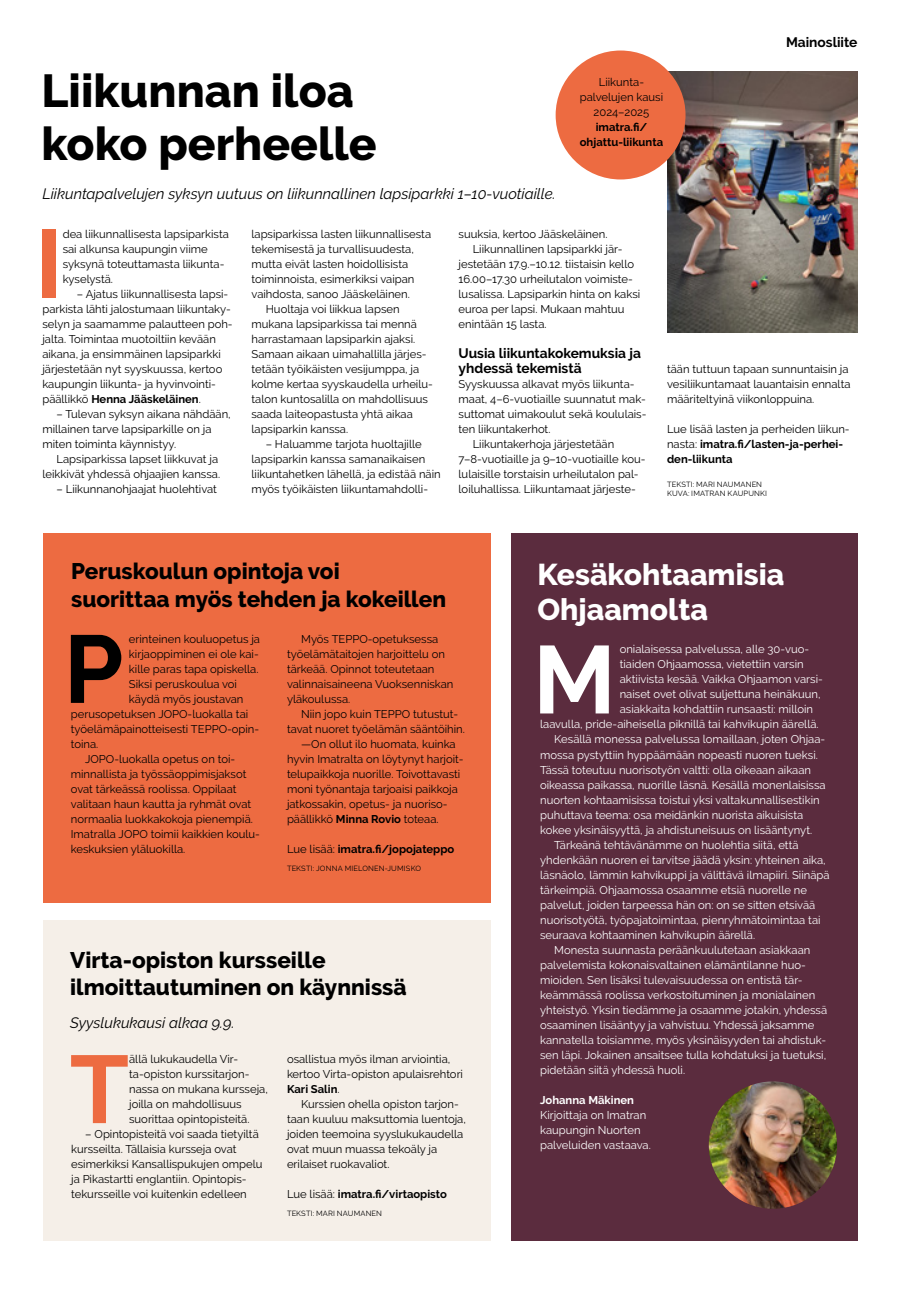
<style>
.page{position:relative;width:900px;height:1294px;background:#fff}
.page>*{position:absolute;margin:0;border:0;box-sizing:border-box;transform-origin:0 0}
.P_leipis_ANGF{font:700 95.75px "Raleway";color:#ed6b41}
.P_leipis_ANGF-2{font:700 95.75px "Raleway";color:#fff}
.P_leipis_ANGF-3{font:700 95.75px "Raleway";color:#000}
.t1{font:800 46px/53.2px "Raleway";color:#000}
.t2{font:800 30px/35px "Raleway";color:#fff}
.t3{font:800 22.5px/27.5px "Raleway";color:#000}
.t4{font:italic 15px "Raleway";color:#000}
.P_väliotsikko{font:700 13.75px/15px "Raleway";color:#000}
.P_leipis_sisennys{font:11.25px/15px "Raleway";color:#000}
.P_leipis_sisennys-2{font:11.25px/15px "Raleway";color:#fff}
.P_leipis_ANGF-4{font:11.25px/15px "Raleway";color:#000}
.P_leipis_ANGF-5{font:11.25px "Raleway";color:#fff}
.P_leipis{font:700 11.25px/15px "Raleway";color:#000}
.P_leipis-2{font:11.25px/15px "Raleway";color:#000}
.P_leipis-3{font:11.25px/15px "Raleway";color:#fff}
.Kuvateksti{font:11.25px/15px "Raleway";color:#000;text-align:center}
.Kuvateksti-2{font:700 11.25px/15px "Raleway";color:#000;text-align:center}
.P_leipis-4{font:700 11.25px "Raleway";color:#fff}
.teksti_kuvat{font:7.5px "Raleway";letter-spacing:.02em;color:#000}
.s1{font-weight:700}
.s2{font-weight:400}
</style>
<div class="page">
<div style="left:43px;top:533px;width:447px;height:369px;background:#ed6b41"></div>
<div style="left:511px;top:533px;width:346px;height:707px;background:#5b2c3e"></div>
<div style="left:43px;top:920px;width:447px;height:320px;background:#f5efe8"></div>
<img style="left:709px;top:1081px;width:128px;height:127px">
<img style="left:667px;top:71px;width:190px;height:261px">
<div style="left:556px;top:50px;width:130px;height:129px;background:#ed6b41;border-radius:50%"></div>
<p class="t1" style="left:42px;top:64px;width:337px">Liikunnan iloa koko perheelle</p>
<p class="t4" style="left:42px;top:185px;width:515px">Liikuntapalvelujen syksyn uutuus on liikunnallinen lapsiparkki 1–10-vuotiaille.</p>
<p class="Kuvateksti" style="left:580px;top:74px;width:85px">Liikunta&shy;palvelujen kausi<br>2024–2025</p>
<p class="Kuvateksti-2" style="left:580px;top:119px;width:85px">imatra.fi/ ohjattu-liikunta</p>
<p class="P_väliotsikko" style="left:786px;top:35px;width:73px">Mainosliite</p>
<p class="P_leipis_ANGF" style="left:35px;top:209px;width:29px">I</p>
<p class="P_leipis_ANGF-4" style="left:63px;top:226px;width:168px">dea liikunnallisesta lapsiparkista sai alkunsa kaupungin viime syksynä toteuttamasta liikunta&shy;kyselystä.</p>
<p class="P_leipis_sisennys" style="left:42px;top:286px;width:192px;text-indent:34px">– Ajatus liikunnallisesta lapsi&shy;parkista lähti jalostumaan liikuntaky&shy;selyn ja saamamme palautteen poh&shy;jalta. Toimintaa muotoiltiin kevään aikana, ja ensimmäinen lapsiparkki järjestetään nyt syyskuussa, kertoo kaupungin liikunta- ja hyvinvointi&shy;päällikkö <span class="s1">Henna Jääskeläinen</span>.</p>
<p class="P_leipis_sisennys" style="left:42px;top:406px;width:190px;text-indent:14px">– Tulevan syksyn aikana nähdään, millainen tarve lapsiparkille on ja miten toiminta käynnistyy.</p>
<p class="P_leipis_sisennys" style="left:42px;top:451px;width:179px;text-align:right">Lapsiparkissa lapset liikkuvat ja leikkivät yhdessä ohjaajien kanssa.</p>
<p class="P_leipis_sisennys" style="left:57px;top:481px;width:162px">– Liikunnanohjaajat huolehtivat</p>
<p class="P_leipis_sisennys" style="left:252px;top:226px;width:181px">lapsiparkissa lasten liikunnallisesta tekemisestä ja turvallisuudesta, mutta eivät lasten hoidollisista toiminnoista, esimerkiksi vaipan vaihdosta, sanoo Jääskeläinen.</p>
<p class="P_leipis_sisennys" style="left:252px;top:301px;width:183px;text-indent:14px">Huoltaja voi liikkua lapsen mukana lapsiparkissa tai mennä harrastamaan lapsiparkin ajaksi.<br>Samaan aikaan uimahallilla järjes&shy;tetään työikäisten vesijumppa, ja kolme kertaa syyskaudella urheilu&shy;talon kuntosalilla on mahdollisuus saada laiteopastusta yhtä aikaa lapsiparkin kanssa.</p>
<p class="P_leipis_sisennys" style="left:252px;top:436px;width:191px;text-indent:14px">– Haluamme tarjota huoltajille lapsiparkin kanssa samanaikaisen liikuntahetken lähellä, ja edistää näin myös työikäisten liikuntamahdolli-</p>
<p class="P_leipis_sisennys" style="left:459px;top:226px;width:150px">suuksia, kertoo Jääskeläinen.</p>
<p class="P_leipis_sisennys" style="left:459px;top:241px;width:183px;text-indent:14px">Liikunnallinen lapsiparkki jär&shy;jestetään 17.9.–10.12. tiistaisin kello 16.00–17.30 urheilutalon voimiste&shy;lusalissa. Lapsiparkin hinta on kaksi euroa per lapsi. Mukaan mahtuu enintään 15 lasta.</p>
<p class="P_väliotsikko" style="left:459px;top:345px;width:184px">Uusia liikuntakokemuksia ja yhdessä tekemistä</p>
<p class="P_leipis-2" style="left:459px;top:376px;width:189px">Syyskuussa alkavat myös liikunta&shy;maat, 4–6-vuotiaille suunnatut mak&shy;suttomat uimakoulut sekä koululais&shy;ten liikuntakerhot.</p>
<p class="P_leipis_sisennys" style="left:459px;top:436px;width:188px;text-indent:14px">Liikuntakerhoja järjestetään 7–8-vuotiaille ja 9–10-vuotiaille kou&shy;lulaisille torstaisin urheilutalon pal&shy;loiluhallissa. Liikuntamaat järjeste-</p>
<p class="P_leipis_sisennys" style="left:667px;top:361px;width:185px">tään tuttuun tapaan sunnuntaisin ja vesiliikuntamaat lauantaisin ennalta määriteltyinä viikonloppuina.</p>
<p class="P_leipis" style="left:667px;top:421px;width:184px"><span class="s2">Lue lisää lasten ja perheiden liikun&shy;nasta:</span> imatra.fi/lasten-ja-perhei&shy;den-liikunta</p>
<p class="teksti_kuvat" style="left:667px;top:480px;width:97px">TEKSTI: MARI NAUMANEN</p>
<p class="teksti_kuvat" style="left:667px;top:489px;width:102px">KUVA: IMATRAN KAUPUNKI</p>
<p class="t3" style="left:71px;top:557px;width:377px">Peruskoulun opintoja voi<br>suorittaa myös tehden ja kokeillen</p>
<p class="t2" style="left:537px;top:557px;width:249px">Kesäkohtaamisia<br>Ohjaamolta</p>
<p class="P_leipis_ANGF-3" style="left:64px;top:614px;width:61px">P</p>
<p class="P_leipis_ANGF-4" style="left:129px;top:631px;width:133px">erinteinen kouluopetus ja</p>
<p class="P_leipis_ANGF-4" style="left:129px;top:646px;width:131px">kirjaoppiminen ei ole kai-</p>
<p class="P_leipis_ANGF-4" style="left:129px;top:661px;width:131px">kille paras tapa opiskella.</p>
<p class="P_leipis_ANGF-4" style="left:129px;top:676px;width:110px">Siksi peruskoulua voi</p>
<p class="P_leipis_ANGF-4" style="left:129px;top:691px;width:116px">käydä myös joustavan</p>
<p class="P_leipis_ANGF-4" style="left:71px;top:706px;width:179px">perusopetuksen JOPO-luokalla tai</p>
<p class="P_leipis_ANGF-4" style="left:71px;top:721px;width:190px">työelämäpainotteisesti TEPPO-opin-</p>
<p class="P_leipis_ANGF-4" style="left:71px;top:736px;width:29px">toina.</p>
<p class="P_leipis_sisennys" style="left:71px;top:751px;width:191px;text-indent:14px">JOPO-luokalla opetus on toi&shy;minnallista ja työssäoppimisjaksot ovat tärkeässä roolissa. Oppilaat valitaan haun kautta ja ryhmät ovat normaalia luokkakokoja pienempiä.<br>Imatralla JOPO toimii kaikkien koulu&shy;keskuksien yläluokilla.</p>
<p class="P_leipis_sisennys" style="left:287px;top:631px;width:168px;text-indent:14px">Myös TEPPO-opetuksessa työelämätaitojen harjoittelu on tärkeää. Opinnot toteutetaan valinnaisaineena Vuoksenniskan yläkoulussa.</p>
<p class="P_leipis_sisennys" style="left:287px;top:706px;width:179px;text-indent:14px">Niin jopo kuin TEPPO tutustut&shy;tavat nuoret työelämän sääntöihin.</p>
<p class="P_leipis_sisennys" style="left:287px;top:736px;width:178px;text-indent:14px">—On ollut ilo huomata, kuinka hyvin Imatralta on löytynyt harjoit&shy;telupaikkoja nuorille. Toivottavasti moni työnantaja tarjoaisi paikkoja jatkossakin, opetus- ja nuoriso&shy;päällikkö <span class="s1">Minna Rovio</span> toteaa.</p>
<p class="P_leipis" style="left:287px;top:841px;width:169px"><span class="s2">Lue lisää:</span> imatra.fi/jopojateppo</p>
<p class="teksti_kuvat" style="left:287px;top:864px;width:136px">TEKSTI: JONNA MIELONEN-JUMISKO</p>
<p class="t3" style="left:70px;top:946px;width:338px">Virta-opiston kursseille ilmoittautuminen on käynnissä</p>
<p class="t4" style="left:70px;top:1013px;width:166px">Syyslukukausi alkaa 9.9.</p>
<p class="P_leipis_ANGF-4" style="left:129px;top:1051px;width:140px">ällä lukukaudella Vir&shy;ta-opiston kurssitarjon&shy;nassa on mukana kursseja, joilla on mahdollisuus suorittaa opintopisteitä.</p>
<p class="P_leipis_sisennys" style="left:71px;top:1126px;width:193px;text-indent:14px">– Opintopisteitä voi saada tietyiltä kursseilta. Tällaisia kursseja ovat esimerkiksi Kansallispukujen ompelu ja Pikastartti englantiin. Opintopis&shy;tekursseille voi kuitenkin edelleen</p>
<p class="P_leipis_ANGF" style="left:70px;top:1034px;width:61px">T</p>
<p class="P_leipis_sisennys" style="left:287px;top:1051px;width:178px">osallistua myös ilman arviointia, kertoo Virta-opiston apulaisrehtori<br><span class="s1">Kari Salin</span>.</p>
<p class="P_leipis_sisennys" style="left:287px;top:1096px;width:180px;text-indent:14px">Kurssien ohella opiston tarjon&shy;taan kuuluu maksuttomia luentoja, joiden teemoina syyslukukaudella ovat muun muassa tekoäly ja erilaiset ruokavaliot.</p>
<p class="P_leipis" style="left:287px;top:1186px;width:161px"><span class="s2">Lue lisää:</span> imatra.fi/virtaopisto</p>
<p class="teksti_kuvat" style="left:287px;top:1209px;width:97px">TEKSTI: MARI NAUMANEN</p>
<p class="P_leipis_ANGF-2" style="left:533px;top:625px;width:84px">M</p>
<p class="P_leipis_ANGF-5" style="left:620px;top:643px;width:191px">onialaisessa palvelussa, alle 30-vuo-</p>
<p class="P_leipis_ANGF-5" style="left:620px;top:658px;width:186px">tiaiden Ohjaamossa, vietettiin varsin</p>
<p class="P_leipis_ANGF-5" style="left:620px;top:673px;width:205px">aktiivista kesää. Vaikka Ohjaamon varsi-</p>
<p class="P_leipis_ANGF-5" style="left:620px;top:688px;width:202px">naiset ovet olivat suljettuna heinäkuun,</p>
<p class="P_leipis_ANGF-5" style="left:620px;top:703px;width:195px">asiakkaita kohdattiin runsaasti: milloin</p>
<p class="P_leipis_ANGF-5" style="left:540px;top:718px;width:280px">laavulla, pride-aiheisella piknillä tai kahvikupin äärellä.</p>
<p class="P_leipis_sisennys-2" style="left:540px;top:732px;width:287px;text-indent:14px">Kesällä monessa palvelussa lomaillaan, joten Ohjaa&shy;mossa pystyttiin hyppäämään nopeasti nuoren tueksi.<br>Tässä toteutuu nuorisotyön valtti: olla oikeaan aikaan oikeassa paikassa, nuorille läsnä. Kesällä monenlaisissa nuorten kohtaamisissa toistui yksi valtakunnallisestikin puhuttava teema: osa meidänkin nuorista aikuisista kokee yksinäisyyttä, ja ahdistuneisuus on lisääntynyt.</p>
<p class="P_leipis_sisennys-2" style="left:540px;top:837px;width:291px;text-indent:14px">Tärkeänä tehtävänämme on huolehtia siitä, että yhdenkään nuoren ei tarvitse jäädä yksin: yhteinen aika, läsnäolo, lämmin kahvikuppi ja välittävä ilmapiiri. Siinäpä tärkeimpiä. Ohjaamossa osaamme etsiä nuorelle ne palvelut, joiden tarpeessa hän on: on se sitten etsivää nuorisotyötä, työpajatoimintaa, pienryhmätoimintaa tai seuraava kohtaaminen kahvikupin äärellä.</p>
<p class="P_leipis_sisennys-2" style="left:540px;top:942px;width:289px;text-indent:14px">Monesta suunnasta peräänkuulutetaan asiakkaan palvelemista kokonaisvaltainen elämäntilanne huo&shy;mioiden. Sen lisäksi tulevaisuudessa on entistä tär&shy;keämmässä roolissa verkostoituminen ja monialainen yhteistyö. Yksin tiedämme ja osaamme jotakin, yhdessä osaaminen lisääntyy ja vahvistuu. Yhdessä jaksamme kannatella toisiamme, myös yksinäisyyden tai ahdistuk&shy;sen läpi. Jokainen ansaitsee tulla kohdatuksi ja tuetuksi, pidetään siitä yhdessä huoli.</p>
<p class="P_leipis-4" style="left:540px;top:1093px;width:95px">Johanna Mäkinen</p>
<p class="P_leipis-3" style="left:540px;top:1107px;width:108px">Kirjoittaja on Imatran kaupungin Nuorten</p>
<p class="P_leipis-3" style="left:540px;top:1137px;width:112px">palveluiden vastaava.</p>
</div>
